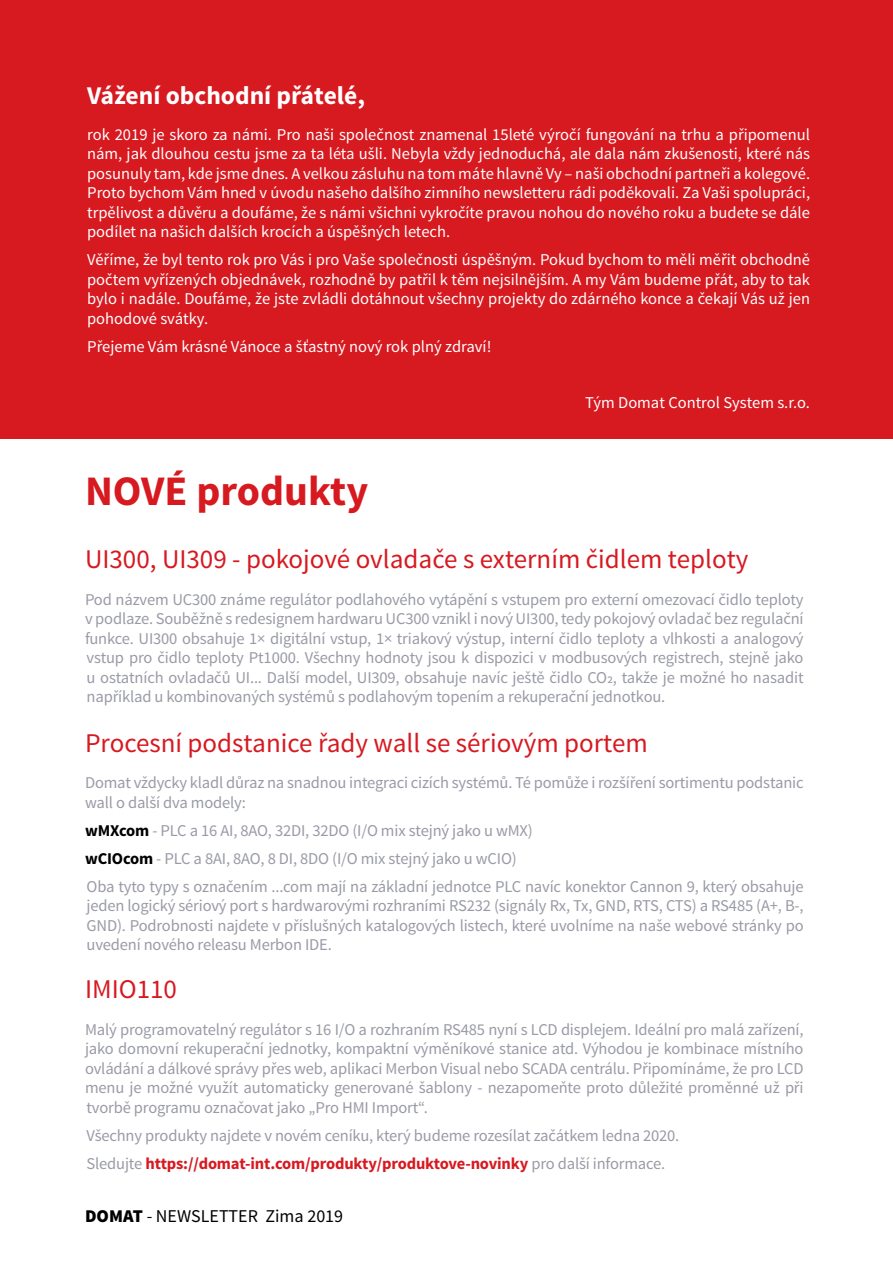
<style>
.page{position:relative;width:893px;height:1263px;background:#fff}
.page>*{position:absolute;margin:0;border:0;box-sizing:border-box;transform-origin:0 0}
.t1{font:700 42px "Source Sans Pro";color:#d71920}
.t2{font:27px "Source Sans Pro";color:#d71920}
.t3{font:700 25.5px "Source Sans Pro";color:#fff}
.t4{font:18px "Source Sans Pro";color:#000}
.t5{font:16.5px/19.5px "Source Sans Pro";letter-spacing:-.01em;color:#999ba6;text-align:justify}
.t6{font:16.5px/19.5px "Source Sans Pro";color:#fff;text-align:justify}
.s1{font-weight:700;color:#000}
.s2{font-weight:700;color:#d71920}
.s3{font-weight:900}
</style>
<div class="page">
<div style="left:0;top:0;width:893px;height:438px;background:#d71920"></div>
<h3 class="t3" style="left:87px;top:79px;width:279px">Vážení obchodní přátelé,</h3>
<p class="t6" style="left:87px;top:125px;width:724px">rok 2019 je skoro za námi. Pro naši společnost znamenal 15leté výročí fungování na trhu a připomenul nám, jak dlouhou cestu jsme za ta léta ušli. Nebyla vždy jednoduchá, ale dala nám zkušenosti, které nás posunuly tam, kde jsme dnes. A velkou zásluhu na tom máte hlavně Vy – naši obchodní partneři a kolegové.<br>Proto bychom Vám hned v úvodu našeho dalšího zimního newsletteru rádi poděkovali. Za Vaši spolupráci, trpělivost a důvěru a doufáme, že s námi všichni vykročíte pravou nohou do nového roku a budete se dále podílet na našich dalších krocích a úspěšných letech.</p>
<p class="t6" style="left:87px;top:251px;width:724px">Věříme, že byl tento rok pro Vás i pro Vaše společnosti úspěšným. Pokud bychom to měli měřit obchodně počtem vyřízených objednávek, rozhodně by patřil k těm nejsilnějším. A my Vám budeme přát, aby to tak bylo i nadále. Doufáme, že jste zvládli dotáhnout všechny projekty do zdárného konce a čekají Vás už jen pohodové svátky.</p>
<p class="t6" style="left:87px;top:337px;width:406px">Přejeme Vám krásné Vánoce a šťastný nový rok plný zdraví!</p>
<h1 class="t1" style="left:85px;top:464px;width:285px">NOVÉ produkty</h1>
<p class="t6" style="left:585px;top:393px;width:226px">Tým Domat Control System s.r.o.</p>
<h2 class="t2" style="left:85px;top:542px;width:665px">UI300, UI309 - pokojové ovladače s externím čidlem teploty</h2>
<p class="t5" style="left:85px;top:589px;width:720px">Pod názvem UC300 známe regulátor podlahového vytápění s vstupem pro externí omezovací čidlo teploty v podlaze. Souběžně s redesignem hardwaru UC300 vznikl i nový UI300, tedy pokojový ovladač bez regulační funkce. UI300 obsahuje 1× digitální vstup, 1× triakový výstup, interní čidlo teploty a vlhkosti a analogový vstup pro čidlo teploty Pt1000. Všechny hodnoty jsou k dispozici v modbusových registrech, stejně jako u ostatních ovladačů UI... Další model, UI309, obsahuje navíc ještě čidlo CO2, takže je možné ho nasadit například u kombinovaných systémů s podlahovým topením a rekuperační jednotkou.</p>
<h2 class="t2" style="left:85px;top:726px;width:564px">Procesní podstanice řady wall se sériovým portem</h2>
<p class="t5" style="left:85px;top:773px;width:720px">Domat vždycky kladl důraz na snadnou integraci cizích systémů. Té pomůže i rozšíření sortimentu podstanic wall o další dva modely:</p>
<p class="t5" style="left:85px;top:816px;width:720px;line-height:28px;text-align:left"><span class="s1">wMXcom</span> - PLC a 16 AI, 8AO, 32DI, 32DO (I/O mix stejný jako u wMX)<br><span class="s1">wCIOcom</span> - PLC a 8AI, 8AO, 8 DI, 8DO (I/O mix stejný jako u wCIO)<br>Oba tyto typy s označením ...com mají na základní jednotce PLC navíc konektor Cannon 9, který obsahuje</p>
<p class="t5" style="left:87px;top:896px;width:719px">jeden logický sériový port s hardwarovými rozhraními RS232 (signály Rx, Tx, GND, RTS, CTS) a RS485 (A+, B-, GND). Podrobnosti najdete v příslušných katalogových listech, které uvolníme na naše webové stránky po uvedení nového releasu Merbon IDE.</p>
<h2 class="t2" style="left:85px;top:972px;width:94px">IMIO110</h2>
<p class="t5" style="left:85px;top:1020px;width:720px">Malý programovatelný regulátor s 16 I/O a rozhraním RS485 nyní s LCD displejem. Ideální pro malá zařízení, jako domovní rekuperační jednotky, kompaktní výměníkové stanice atd. Výhodou je kombinace místního ovládání a dálkové správy přes web, aplikaci Merbon Visual nebo SCADA centrálu. Připomínáme, že pro LCD menu je možné využít automaticky generované šablony - nezapomeňte proto důležité proměnné už při tvorbě programu označovat jako „Pro HMI Import“.</p>
<p class="t5" style="left:87px;top:1121px;width:594px;line-height:28px">Všechny produkty najdete v novém ceníku, který budeme rozesílat začátkem ledna 2020.<br>Sledujte <span class="s2">https://domat-int.com/produkty/produktove-novinky</span> pro další informace.</p>
<p class="t4" style="left:85px;top:1205px;width:260px"><span class="s3">DOMAT</span> - NEWSLETTER Zima 2019</p>
</div>
